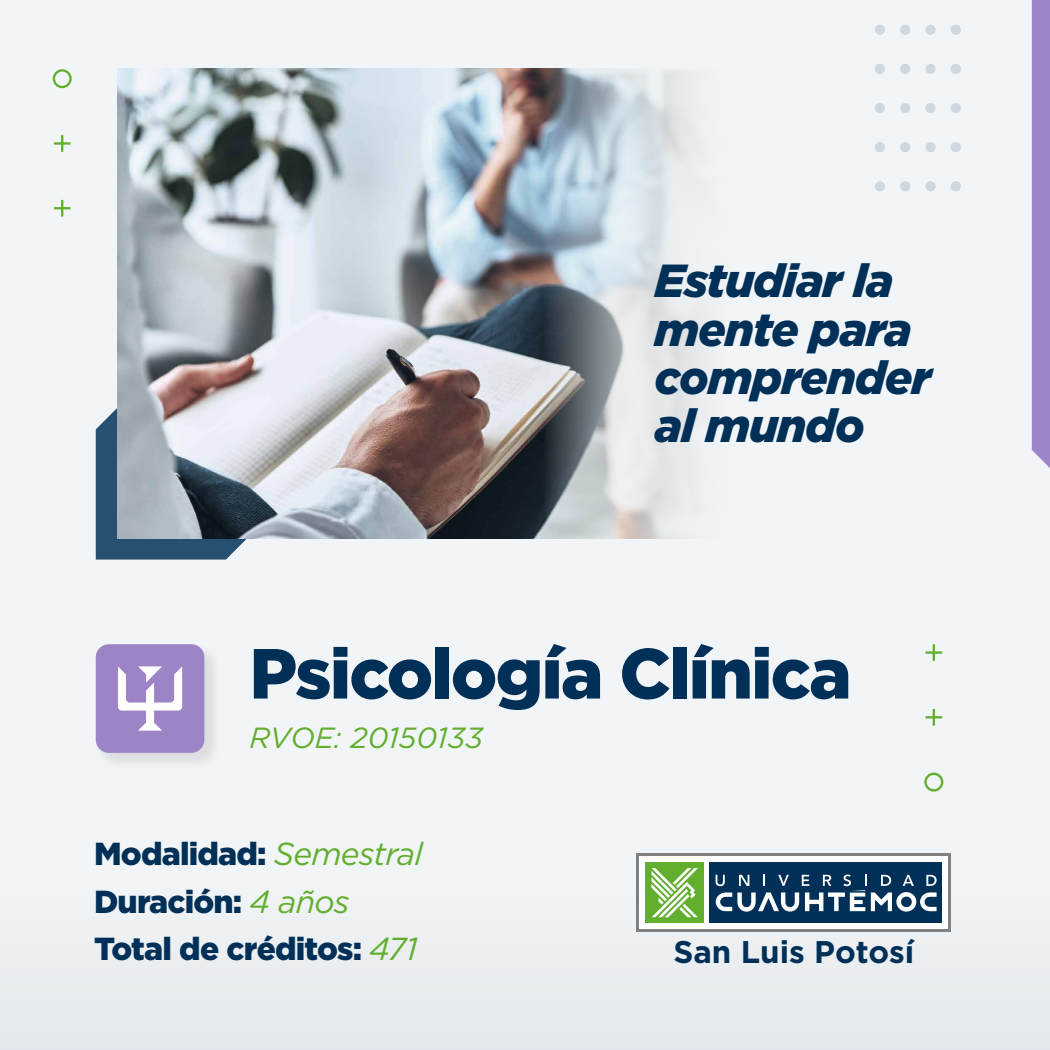
<style>
.page{position:relative;width:1050px;height:1050px;background:#f2f5f7}
.page>*{position:absolute;margin:0;border:0;box-sizing:border-box;transform-origin:0 0}
.t1{font:900 70.7px "Gotham";letter-spacing:-.025em;color:#003057}
.t2{font:italic 900 46.29px/48.2px "Gotham";letter-spacing:-.025em;color:#003057}
.t3{font:900 31.85px/47.5px "Gotham";letter-spacing:-.025em;color:#003057}
.t4{font:700 31.32px "Gotham";color:#003057}
.t5{font:italic 29.14px "Gotham";color:#62ae2f}
.s1{font-weight:400;font-style:italic;color:#62ae2f}
</style>
<div class="page">
<svg style="left:96px;top:408px;width:171px;height:152px;background:#456884"></svg>
<div style="left:0;top:876px;width:1050px;height:174px;background:#e9edf1"></div>
<img style="left:117px;top:69px;width:583px;height:469px">
<svg style="left:54px;top:200px;width:17px;height:17px"></svg>
<hr style="left:54px;top:142px;width:17px;height:3px;background:#62ae2f">
<svg style="left:61px;top:135px;width:2px;height:17px"></svg>
<div style="left:53px;top:69px;width:19px;height:19px;border:2px solid #62ae2f;border-radius:50%"></div>
<hr style="left:926px;top:651px;width:16px;height:3px;background:#62ae2f">
<svg style="left:933px;top:644px;width:2px;height:17px"></svg>
<svg style="left:926px;top:709px;width:16px;height:17px"></svg>
<div style="left:924px;top:773px;width:19px;height:19px;border:2px solid #62ae2f;border-radius:50%"></div>
<div style="left:875px;top:181px;width:10px;height:10px;background:#cfd8df;border-radius:50%"></div>
<div style="left:875px;top:142px;width:10px;height:10px;background:#cfd8df;border-radius:50%"></div>
<div style="left:875px;top:103px;width:10px;height:10px;background:#cfd8df;border-radius:50%"></div>
<div style="left:875px;top:64px;width:10px;height:10px;background:#cfd8df;border-radius:50%"></div>
<div style="left:875px;top:25px;width:10px;height:10px;background:#cfd8df;border-radius:50%"></div>
<div style="left:900px;top:181px;width:10px;height:10px;background:#cfd8df;border-radius:50%"></div>
<div style="left:900px;top:142px;width:10px;height:10px;background:#cfd8df;border-radius:50%"></div>
<div style="left:900px;top:103px;width:10px;height:10px;background:#cfd8df;border-radius:50%"></div>
<div style="left:900px;top:64px;width:10px;height:10px;background:#cfd8df;border-radius:50%"></div>
<div style="left:900px;top:25px;width:10px;height:10px;background:#cfd8df;border-radius:50%"></div>
<div style="left:925px;top:181px;width:11px;height:10px;background:#cfd8df;border-radius:50%"></div>
<div style="left:925px;top:142px;width:11px;height:10px;background:#cfd8df;border-radius:50%"></div>
<div style="left:925px;top:103px;width:11px;height:10px;background:#cfd8df;border-radius:50%"></div>
<div style="left:925px;top:64px;width:11px;height:10px;background:#cfd8df;border-radius:50%"></div>
<div style="left:925px;top:25px;width:11px;height:10px;background:#cfd8df;border-radius:50%"></div>
<div style="left:951px;top:181px;width:10px;height:10px;background:#cfd8df;border-radius:50%"></div>
<div style="left:951px;top:142px;width:10px;height:10px;background:#cfd8df;border-radius:50%"></div>
<div style="left:951px;top:103px;width:10px;height:10px;background:#cfd8df;border-radius:50%"></div>
<div style="left:951px;top:64px;width:10px;height:10px;background:#cfd8df;border-radius:50%"></div>
<div style="left:951px;top:25px;width:10px;height:10px;background:#cfd8df;border-radius:50%"></div>
<div style="left:637px;top:854px;width:314px;height:78px;background:#818181"></div>
<div style="left:640px;top:856px;width:308px;height:73px;background:#fff"></div>
<div style="left:710px;top:862px;width:232px;height:61px;background:#003057"></div>
<div style="left:646px;top:862px;width:58px;height:61px;background:#62ae2f"></div>
<svg style="left:651px;top:868px;width:47px;height:49px"></svg>
<svg style="left:716px;top:875px;width:221px;height:37px"></svg>
<div style="left:1032px;top:0;width:18px;height:468px;background:#9d84c6"></div>
<img style="left:95px;top:644px;width:119px;height:118px">
<div style="left:96px;top:644px;width:108px;height:109px;background:#9d84c6;border-radius:13px"></div>
<svg style="left:118px;top:666px;width:64px;height:65px"></svg>
<h2 class="t2" style="left:655px;top:256px;width:278px">Estudiar la mente para comprender al mundo</h2>
<h1 class="t1" style="left:249px;top:633px;width:604px">Psicología Clínica</h1>
<p class="t5" style="left:249px;top:719px;width:235px">RVOE: 20150133</p>
<p class="t3" style="left:94px;top:829px;width:330px">Modalidad: <span class="s1">Semestral<br></span>Duración: <span class="s1">4 años<br></span>Total de créditos: <span class="s1">471</span></p>
<p class="t4" style="left:673px;top:934px;width:242px">San Luis Potosí</p>
</div>
